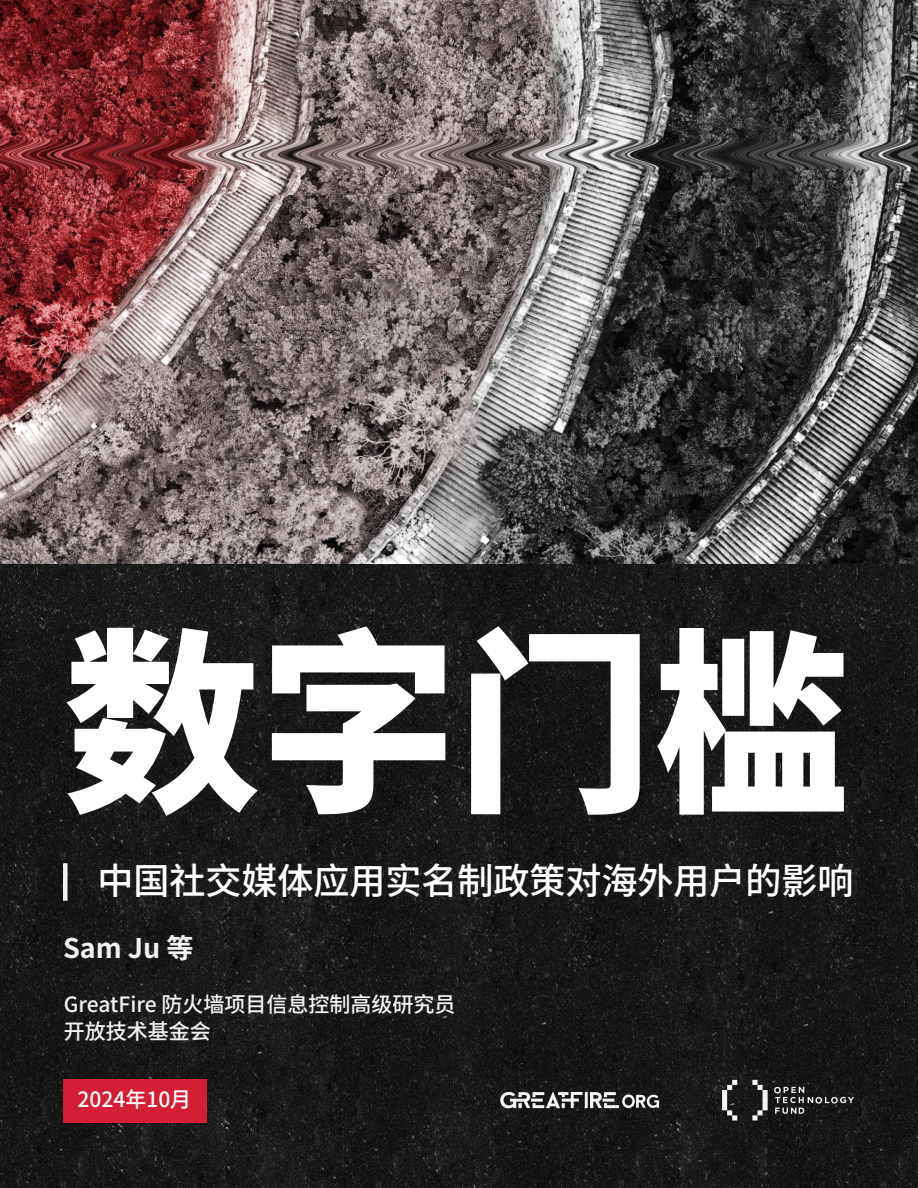
<style>
.page{position:relative;width:918px;height:1188px;background:#fff}
.page>*{position:absolute;margin:0;border:0;box-sizing:border-box;transform-origin:0 0}
.t1{font:800 196.5px "Source Han Sans SC";color:#fff}
.Subtitle{font:500 36px "Source Han Sans SC";color:#fff}
.Subtitle-2{font:700 27px "Source Han Sans SC";color:#f2f2f2}
.Subtitle-3{font:500 21px "Source Han Sans SC";color:#f2f2f2}
.t2{font:500 21px "Source Han Sans SC";color:#fff}
</style>
<div class="page">
<img style="left:0;top:0;width:918px;height:1188px">
<div style="left:63px;top:863px;width:5px;height:38px;background:#f2f2f2"></div>
<svg style="left:500px;top:1092px;width:159px;height:17px"></svg>
<svg style="left:774px;top:1087px;width:80px;height:27px"></svg>
<svg style="left:722px;top:1080px;width:15px;height:40px"></svg>
<svg style="left:752px;top:1080px;width:16px;height:41px"></svg>
<div style="left:63px;top:1080px;width:144px;height:43px;background:#d41e33"></div>
<p class="t1" style="left:64px;top:623px;width:788px">数字门槛</p>
<p class="Subtitle" style="left:98px;top:863px;width:757px">中国社交媒体应用实名制政策对海外用户的影响</p>
<p class="Subtitle-2" style="left:63px;top:934px;width:132px">Sam Ju 等</p>
<p class="Subtitle-3" style="left:64px;top:994px;width:393px">GreatFire 防火墙项目信息控制高级研究员</p>
<p class="Subtitle-3" style="left:64px;top:1021px;width:149px">开放技术基金会</p>
<p class="t2" style="left:78px;top:1088px;width:115px">2024年10月</p>
</div>
